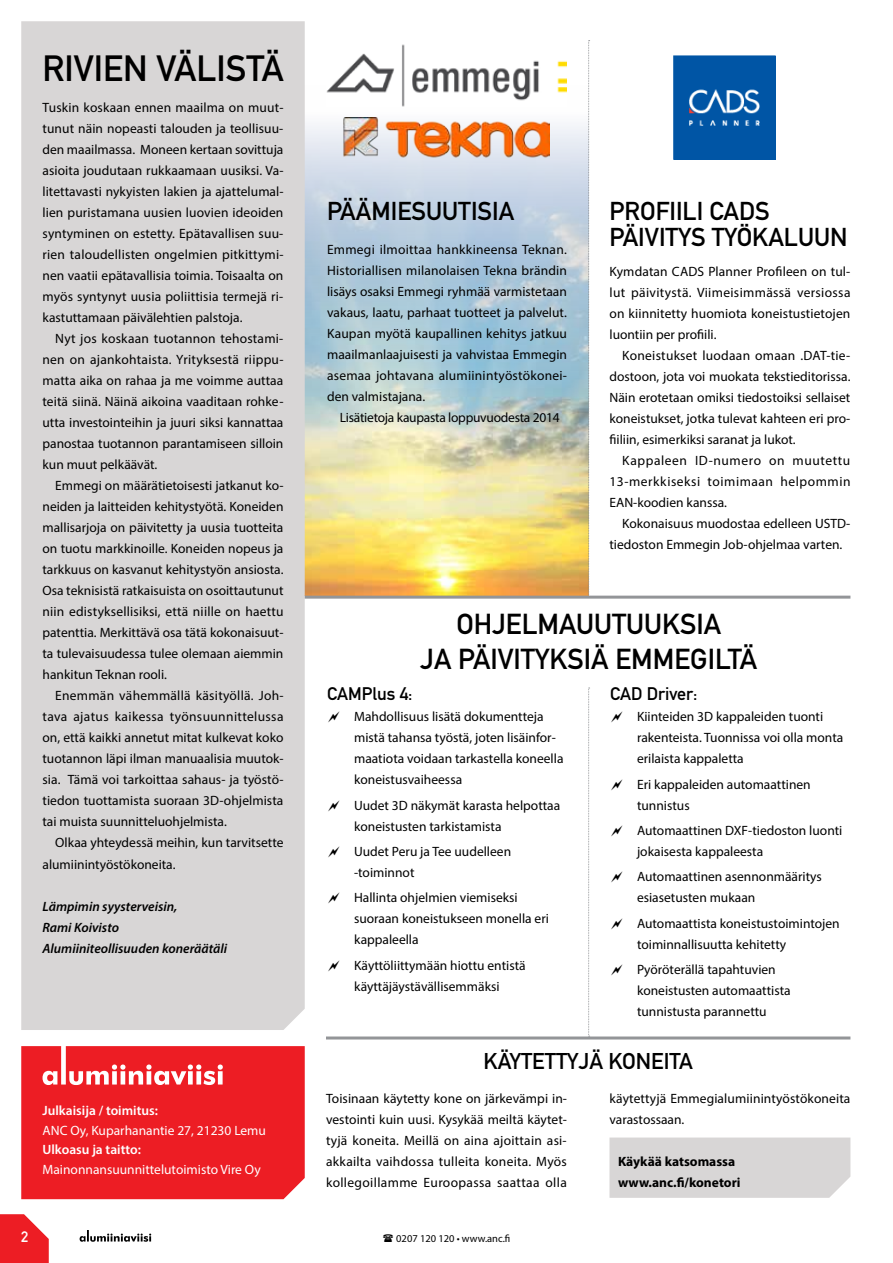
<style>
.page{position:relative;width:893px;height:1263px;background:#fff}
.page>*{position:absolute;margin:0;border:0;box-sizing:border-box;transform-origin:0 0}
.t1{font:36px "DIN Mittelschrift Std";color:#000}
.t2{font:28.5px/34.5px "DIN Mittelschrift Std";color:#000;text-align:center}
.t3{font:25.5px/25.5px "DIN Mittelschrift Std";color:#000}
.t4{font:22.5px "DIN Mittelschrift Std";color:#000}
.t5{font:18px "DIN Mittelschrift Std";color:#000}
.t6{font:15px "DIN Mittelschrift Std";color:#fff}
.t7{font:13.5px/21px "Myriad Pro";color:#000}
.t8{font:italic 600 13.5px/21px "Myriad Pro";color:#000}
.t9{font:13.5px "Myriad Pro";color:#fff}
.t10{font:600 13.5px "Myriad Pro";color:#fff}
.t11{font:13.5px "Myriad Pro";letter-spacing:-.02em;color:#000}
.t12{font:700 13.5px/21px "Myriad Pro";color:#000}
.t13{font:10.5px "Myriad Pro";color:#000}
</style>
<div class="page">
<svg style="left:80px;top:1230px;width:71px;height:12px"></svg>
<div style="left:609px;top:1137px;width:241px;height:61px;background:#d8d6d6"></div>
<img style="left:305px;top:117px;width:283px;height:479px">
<svg style="left:21px;top:21px;width:284px;height:1009px;background:#dad8d8"></svg>
<svg style="left:0;top:1214px;width:49px;height:49px;background:#ef3b41"></svg>
<div style="left:21px;top:1046px;width:284px;height:153px;background:#ed1d24"></div>
<svg style="left:588px;top:40px;width:2px;height:556px"></svg>
<img style="left:326px;top:44px;width:241px;height:63px">
<img style="left:343px;top:118px;width:206px;height:41px">
<hr style="left:305px;top:596px;width:545px;height:3px;background:#939598">
<svg style="left:588px;top:688px;width:2px;height:348px"></svg>
<img style="left:674px;top:55px;width:101px;height:104px">
<hr style="left:326px;top:1036px;width:524px;height:3px;background:#939598">
<h1 class="t1" style="left:43px;top:47px;width:243px">RIVIEN VÄLISTÄ</h1>
<p class="t7" style="left:43px;top:97px;width:243px;text-align:justify">Tuskin koskaan ennen maailma on muut&shy;tunut näin nopeasti talouden ja teollisuu&shy;den maailmassa. Moneen kertaan sovittuja asioita joudutaan rukkaamaan uusiksi. Va&shy;litettavasti nykyisten lakien ja ajattelumal&shy;lien puristamana uusien luovien ideoiden syntyminen on estetty. Epätavallisen suu&shy;rien taloudellisten ongelmien pitkittymi&shy;nen vaatii epätavallisia toimia. Toisaalta on myös syntynyt uusia poliittisia termejä ri&shy;kastuttamaan päivälehtien palstoja.</p>
<p class="t7" style="left:43px;top:328px;width:242px;text-align:justify;text-indent:13px">Nyt jos koskaan tuotannon tehostami&shy;nen on ajankohtaista. Yrityksestä riippu&shy;matta aika on rahaa ja me voimme auttaa teitä siinä. Näinä aikoina vaaditaan rohke&shy;utta investointeihin ja juuri siksi kannattaa panostaa tuotannon parantamiseen silloin kun muut pelkäävät.</p>
<p class="t7" style="left:43px;top:475px;width:243px;text-align:justify;text-indent:13px">Emmegi on määrätietoisesti jatkanut ko&shy;neiden ja laitteiden kehitystyötä. Koneiden mallisarjoja on päivitetty ja uusia tuotteita on tuotu markkinoille. Koneiden nopeus ja tarkkuus on kasvanut kehitystyön ansiosta.<br>Osa teknisistä ratkaisuista on osoittautunut niin edistyksellisiksi, että niille on haettu patenttia. Merkittävä osa tätä kokonaisuut&shy;ta tulevaisuudessa tulee olemaan aiemmin hankitun Teknan rooli.</p>
<p class="t7" style="left:43px;top:685px;width:243px;text-align:justify;text-indent:13px">Enemmän vähemmällä käsityöllä. Joh&shy;tava ajatus kaikessa työnsuunnittelussa on, että kaikki annetut mitat kulkevat koko tuotannon läpi ilman manuaalisia muutok&shy;sia. Tämä voi tarkoittaa sahaus- ja työstö&shy;tiedon tuottamista suoraan 3D-ohjelmista tai muista suunnitteluohjelmista.</p>
<p class="t7" style="left:43px;top:832px;width:242px;text-indent:13px">Olkaa yhteydessä meihin, kun tarvitsette alumiinintyöstökoneita.</p>
<p class="t8" style="left:43px;top:895px;width:186px">Lämpimin syysterveisin,<br>Rami Koivisto<br>Alumiiniteollisuuden koneräätäli</p>
<p class="t10" style="left:43px;top:1102px;width:117px">Julkaisija / toimitus:</p>
<p class="t9" style="left:43px;top:1122px;width:225px">ANC Oy, Kuparhanantie 27, 21230 Lemu</p>
<p class="t10" style="left:43px;top:1141px;width:100px">Ulkoasu ja taitto:</p>
<p class="t9" style="left:43px;top:1161px;width:220px">Mainonnansuunnittelutoimisto Vire Oy</p>
<p class="t6" style="left:21px;top:1228px;width:9px">2</p>
<h3 class="t3" style="left:327px;top:199px;width:189px">PÄÄMIESUUTISIA</h3>
<p class="t7" style="left:327px;top:239px;width:242px;text-align:justify">Emmegi ilmoittaa hankkineensa Teknan.<br>Historiallisen milanolaisen Tekna brändin lisäys osaksi Emmegi ryhmää varmistetaan vakaus, laatu, parhaat tuotteet ja palvelut.<br>Kaupan myötä kaupallinen kehitys jatkuu maailmanlaajuisesti ja vahvistaa Emmegin asemaa johtavana alumiinintyöstökonei&shy;den valmistajana.</p>
<p class="t11" style="left:340px;top:409px;width:221px">Lisätietoja kaupasta loppuvuodesta 2014</p>
<h3 class="t3" style="left:609px;top:199px;width:240px">PROFIILI CADS<br>PÄIVITYS TYÖKALUUN</h3>
<p class="t7" style="left:609px;top:260px;width:242px;text-align:justify">Kymdatan CADS Planner Profileen on tul&shy;lut päivitystä. Viimeisimmässä versiossa on kiinnitetty huomiota koneistustietojen luontiin per profiili.</p>
<p class="t7" style="left:609px;top:344px;width:242px;text-align:justify;text-indent:13px">Koneistukset luodaan omaan .DAT-tie&shy;dostoon, jota voi muokata tekstieditorissa.<br>Näin erotetaan omiksi tiedostoiksi sellaiset koneistukset, jotka tulevat kahteen eri pro&shy;fiiliin, esimerkiksi saranat ja lukot.</p>
<p class="t7" style="left:609px;top:449px;width:243px;text-align:justify;text-indent:13px">Kappaleen ID-numero on muutettu 13-merkkiseksi toimimaan helpommin EAN-koodien kanssa.</p>
<p class="t7" style="left:609px;top:512px;width:242px;text-indent:13px">Kokonaisuus muodostaa edelleen USTD&shy;tiedoston Emmegin Job-ohjelmaa varten.</p>
<h2 class="t2" style="left:420px;top:607px;width:338px">OHJELMAUUTUUKSIA<br>JA PÄIVITYKSIÄ EMMEGILTÄ</h2>
<h3 class="t5" style="left:327px;top:683px;width:87px">CAMPlus 4:</h3>
<p class="t7" style="left:354px;top:706px;width:211px">Mahdollisuus lisätä dokumentteja mistä tahansa työstä, joten lisäinfor&shy;maatiota voidaan tarkastella koneella koneistusvaiheessa</p>
<p class="t7" style="left:354px;top:794px;width:208px">Uudet 3D näkymät karasta helpottaa koneistusten tarkistamista</p>
<p class="t7" style="left:354px;top:841px;width:159px">Uudet Peru ja Tee uudelleen -toiminnot</p>
<p class="t7" style="left:354px;top:887px;width:196px">Hallinta ohjelmien viemiseksi suoraan koneistukseen monella eri kappaleella</p>
<p class="t7" style="left:354px;top:954px;width:173px">Käyttöliittymään hiottu entistä käyttäjäystävällisemmäksi</p>
<h3 class="t5" style="left:610px;top:683px;width:89px">CAD Driver:</h3>
<p class="t7" style="left:637px;top:706px;width:208px">Kiinteiden 3D kappaleiden tuonti rakenteista. Tuonnissa voi olla monta erilaista kappaletta</p>
<p class="t7" style="left:637px;top:773px;width:175px">Eri kappaleiden automaattinen tunnistus</p>
<p class="t7" style="left:637px;top:820px;width:207px">Automaattinen DXF-tiedoston luonti jokaisesta kappaleesta</p>
<p class="t7" style="left:637px;top:866px;width:186px">Automaattinen asennonmääritys esiasetusten mukaan</p>
<p class="t7" style="left:637px;top:912px;width:204px">Automaattista koneistustoimintojen toiminnallisuutta kehitetty</p>
<p class="t7" style="left:637px;top:958px;width:155px">Pyöröterällä tapahtuvien koneistusten automaattista tunnistusta parannettu</p>
<h3 class="t4" style="left:484px;top:1048px;width:211px">KÄYTETTYJÄ KONEITA</h3>
<p class="t7" style="left:326px;top:1087px;width:243px;text-align:justify">Toisinaan käytetty kone on järkevämpi in&shy;vestointi kuin uusi. Kysykää meiltä käytet&shy;tyjä koneita. Meillä on aina ajoittain asi&shy;akkailta vaihdossa tulleita koneita. Myös kollegoillamme Euroopassa saattaa olla</p>
<p class="t7" style="left:609px;top:1087px;width:242px">käytettyjä Emmegialumiinintyöstökoneita varastossaan.</p>
<p class="t12" style="left:618px;top:1150px;width:124px">Käykää katsomassa www.anc.fi/konetori</p>
<p class="t13" style="left:396px;top:1232px;width:116px">0207 120 120 • www.anc.fi</p>
</div>
